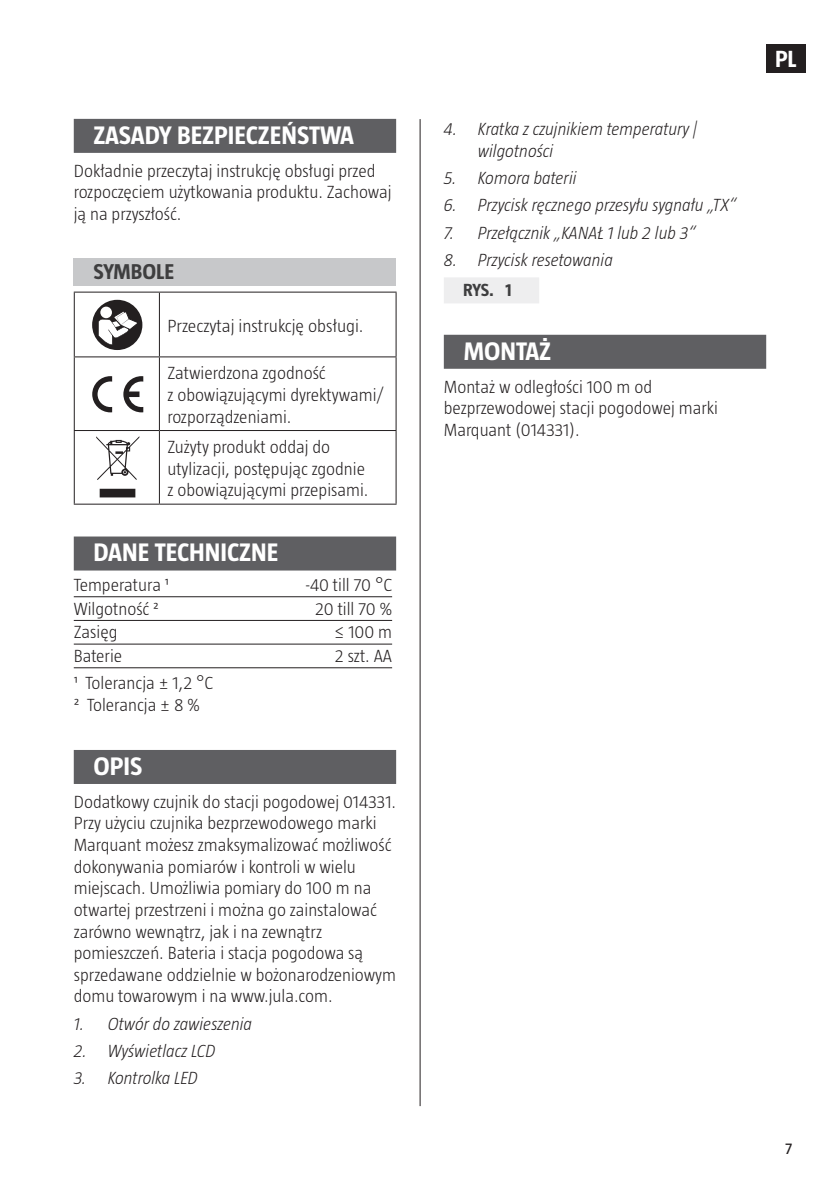
<style>
.page{position:relative;width:840px;height:1191px;background:#fff}
.page>*{position:absolute;margin:0;border:0;box-sizing:border-box;transform-origin:0 0}
.Rubrik{font:700 26px "Taz";color:#fff}
.t1{font:700 24px "Taz";color:#fff}
.Underrubrik{font:700 22px "Taz";color:#3e3e3f}
.Brödtext{font:300 18px/21.6px "Taz";color:#231f20}
.t2{font:italic 300 18px/21.6px "Taz";color:#231f20}
.Enkel_tabell{font:300 18px "Taz";color:#231f20}
.t3{font:700 18px "Taz";color:#3e3e3f}
.t4{font:16px "Taz";color:#231f20}
</style>
<div class="page">
<div style="left:765px;top:44px;width:39px;height:29px;background:#231f20"></div>
<hr style="left:419px;top:119px;width:1px;height:987px;background:#231f20">
<div style="left:443px;top:277px;width:96px;height:26px;background:#eeeeef"></div>
<div style="left:443px;top:335px;width:322px;height:34px;background:#5f5f62"></div>
<div style="left:74px;top:119px;width:322px;height:34px;background:#5f5f62"></div>
<div style="left:74px;top:258px;width:322px;height:28px;background:#c7c8ca"></div>
<div style="left:74px;top:536px;width:322px;height:34px;background:#5f5f62"></div>
<hr style="left:74px;top:596px;width:318px;height:1px;background:#231f20">
<hr style="left:74px;top:620px;width:318px;height:1px;background:#231f20">
<hr style="left:74px;top:644px;width:318px;height:1px;background:#231f20">
<hr style="left:74px;top:667px;width:318px;height:1px;background:#231f20">
<div style="left:74px;top:750px;width:322px;height:34px;background:#5f5f62"></div>
<hr style="left:74px;top:292px;width:85px;height:1px;background:#231f20">
<hr style="left:159px;top:292px;width:237px;height:1px;background:#231f20">
<hr style="left:74px;top:293px;width:1px;height:63px;background:#231f20">
<hr style="left:159px;top:293px;width:1px;height:63px;background:#231f20">
<hr style="left:395px;top:293px;width:1px;height:63px;background:#231f20">
<hr style="left:74px;top:356px;width:85px;height:1px;background:#231f20">
<hr style="left:74px;top:357px;width:1px;height:73px;background:#231f20">
<hr style="left:159px;top:356px;width:237px;height:1px;background:#231f20">
<hr style="left:159px;top:357px;width:1px;height:73px;background:#231f20">
<hr style="left:395px;top:357px;width:1px;height:73px;background:#231f20">
<hr style="left:74px;top:430px;width:85px;height:1px;background:#231f20">
<hr style="left:74px;top:431px;width:1px;height:72px;background:#231f20">
<hr style="left:159px;top:430px;width:237px;height:1px;background:#231f20">
<hr style="left:159px;top:431px;width:1px;height:72px;background:#231f20">
<hr style="left:395px;top:431px;width:1px;height:72px;background:#231f20">
<hr style="left:74px;top:503px;width:85px;height:1px;background:#231f20">
<hr style="left:159px;top:503px;width:237px;height:1px;background:#231f20">
<div style="left:92px;top:300px;width:50px;height:50px;background:#231f20;border-radius:50%"></div>
<div style="left:100px;top:307px;width:12px;height:11px;background:#fff;border-radius:50%"></div>
<svg style="left:98px;top:311px;width:41px;height:34px"></svg>
<svg style="left:92px;top:376px;width:20px;height:36px"></svg>
<svg style="left:123px;top:376px;width:20px;height:36px"></svg>
<svg style="left:96px;top:436px;width:43px;height:61px"></svg>
<p class="Rubrik" style="left:94px;top:120px;width:262px">ZASADY BEZPIECZEŃSTWA</p>
<p class="Brödtext" style="left:74px;top:160px;width:319px">Dokładnie przeczytaj instrukcję obsługi przed rozpoczęciem użytkowania produktu. Zachowaj ją na przyszłość.</p>
<p class="Underrubrik" style="left:94px;top:259px;width:82px">SYMBOLE</p>
<p class="Brödtext" style="left:167px;top:314px;width:197px">Przeczytaj instrukcję obsługi.</p>
<p class="Brödtext" style="left:167px;top:362px;width:218px">Zatwierdzona zgodność<br>z obowiązującymi dyrektywami/ rozporządzeniami.</p>
<p class="Brödtext" style="left:167px;top:436px;width:202px">Zużyty produkt oddaj do utylizacji, postępując zgodnie z obowiązującymi przepisami.</p>
<p class="Rubrik" style="left:94px;top:538px;width:186px">DANE TECHNICZNE</p>
<p class="Enkel_tabell" style="left:74px;top:574px;width:97px">Temperatura ¹</p>
<p class="Enkel_tabell" style="left:305px;top:574px;width:88px">-40 till 70 °C</p>
<p class="Enkel_tabell" style="left:74px;top:598px;width:87px">Wilgotność ²</p>
<p class="Enkel_tabell" style="left:315px;top:598px;width:78px">20 till 70 %</p>
<p class="Enkel_tabell" style="left:74px;top:622px;width:45px">Zasięg</p>
<p class="Enkel_tabell" style="left:334px;top:622px;width:59px">≤ 100 m</p>
<p class="Enkel_tabell" style="left:74px;top:645px;width:50px">Baterie</p>
<p class="Enkel_tabell" style="left:335px;top:645px;width:59px">2 szt. AA</p>
<p class="Brödtext" style="left:74px;top:672px;width:141px">¹ Tolerancja ± 1,2 °C<br>² Tolerancja ± 8 %</p>
<p class="Rubrik" style="left:94px;top:751px;width:50px">OPIS</p>
<p class="Brödtext" style="left:74px;top:790px;width:323px">Dodatkowy czujnik do stacji pogodowej 014331.<br>Przy użyciu czujnika bezprzewodowego marki Marquant możesz zmaksymalizować możliwość dokonywania pomiarów i kontroli w wielu miejscach. Umożliwia pomiary do 100 m na otwartej przestrzeni i można go zainstalować zarówno wewnątrz, jak i na zewnątrz pomieszczeń. Bateria i stacja pogodowa są sprzedawane oddzielnie w bożonarodzeniowym domu towarowym i na www.jula.com.</p>
<p class="t2" style="left:74px;top:1012px;width:180px">1. Otwór do zawieszenia</p>
<p class="t2" style="left:74px;top:1039px;width:143px">2. Wyświetlacz LCD</p>
<p class="t2" style="left:74px;top:1067px;width:126px">3. Kontrolka LED</p>
<p class="t2" style="left:477px;top:118px;width:220px;text-indent:-34px">4. Kratka z czujnikiem temperatury | wilgotności</p>
<p class="t2" style="left:443px;top:167px;width:134px">5. Komora baterii</p>
<p class="t2" style="left:443px;top:194px;width:294px">6. Przycisk ręcznego przesyłu sygnału „TX”</p>
<p class="t2" style="left:443px;top:221px;width:253px">7. Przełącznik „KANAŁ 1 lub 2 lub 3”</p>
<p class="t2" style="left:443px;top:249px;width:170px">8. Przycisk resetowania</p>
<p class="t3" style="left:463px;top:279px;width:50px">RYS. 1</p>
<p class="Rubrik" style="left:463px;top:336px;width:89px">MONTAŻ</p>
<p class="Brödtext" style="left:443px;top:375px;width:275px">Montaż w odległości 100 m od bezprzewodowej stacji pogodowej marki<br>Marquant (014331).</p>
<h2 class="t1" style="left:774px;top:45px;width:23px">PL</h2>
<p class="t4" style="left:784px;top:1139px;width:9px">7</p>
</div>
